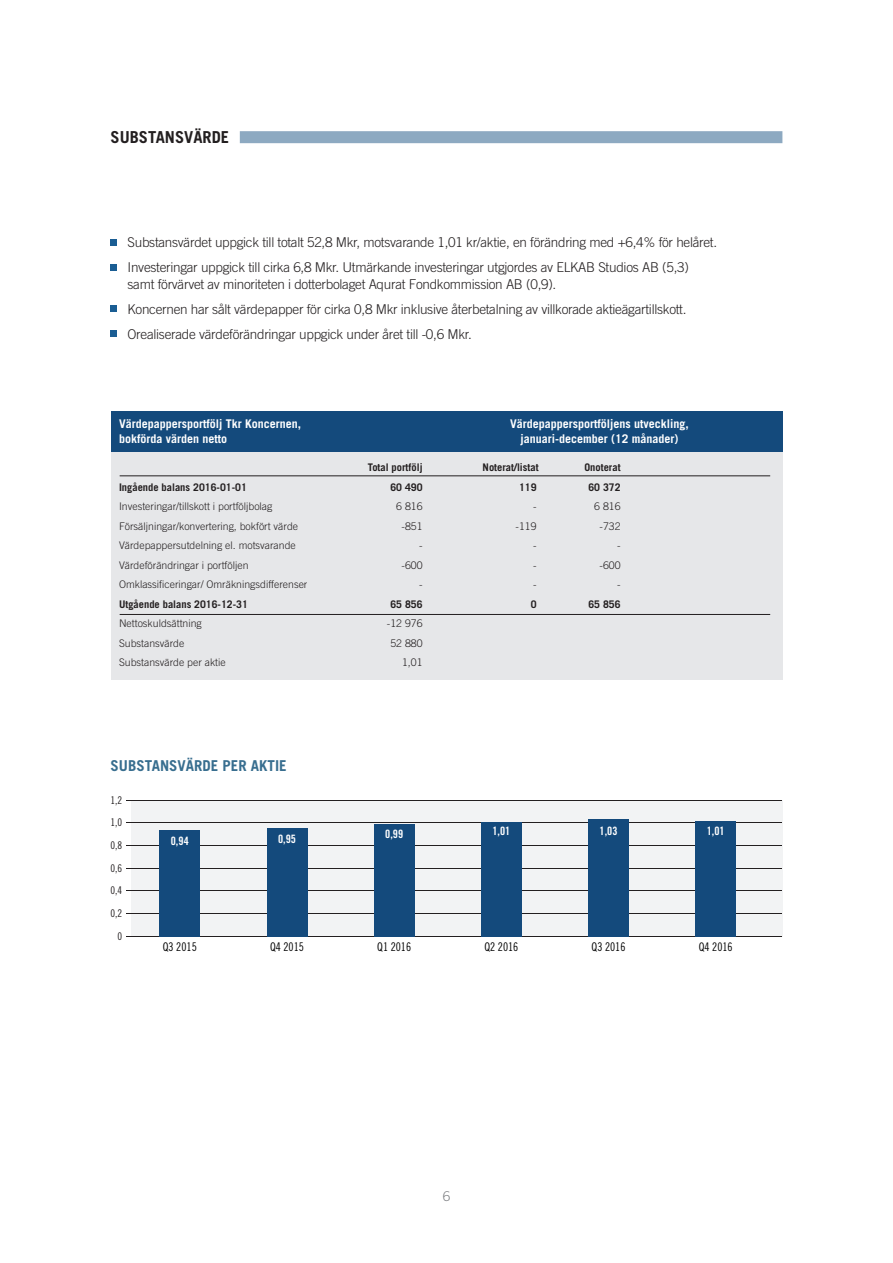
<style>
.page{position:relative;width:893px;height:1263px;background:#fff}
.page>*{position:absolute;margin:0;border:0;box-sizing:border-box;transform-origin:0 0}
.t1{font:700 16.5px "Trade Gothic";color:#231f20}
.t2{font:700 15px "Trade Gothic";color:#386e8f}
.t3{font:300 13.5px/25px "Trade Gothic";letter-spacing:-.02em;color:#231f20}
.t4{font:300 13.5px "Trade Gothic";color:#808285}
.t5{font:700 12px "Trade Gothic";color:#fff}
.t6{font:12px "Trade Gothic Cond Eighteen";color:#000001}
.t7{font:12px "Trade Gothic Cond Eighteen";color:#000001;scale:.96 1}
.t8{font:11.85px "Trade Gothic Cond Eighteen";color:#000001}
.t9{font:11.55px "Trade Gothic Bold Cond Twenty";color:#fff}
.t10{font:10.65px/22.6px "Trade Gothic Cond Eighteen";color:#231f20;text-align:right}
.t11{font:300 10.5px "Trade Gothic";color:#231f20}
.t12{font:700 10.5px "Trade Gothic";color:#231f20}
</style>
<div class="page">
<div style="left:240px;top:131px;width:542px;height:12px;background:#8da9c1"></div>
<div style="left:111px;top:239px;width:6px;height:7px;background:#1a5d93"></div>
<div style="left:111px;top:264px;width:6px;height:7px;background:#1a5d93"></div>
<div style="left:111px;top:305px;width:6px;height:7px;background:#1a5d93"></div>
<div style="left:111px;top:330px;width:6px;height:7px;background:#1a5d93"></div>
<div style="left:111px;top:430px;width:671px;height:250px;background:#e6e7e9"></div>
<div style="left:111px;top:411px;width:671px;height:40px;background:#144a7c"></div>
<hr style="left:120px;top:476px;width:650px;height:1px;background:#231f20">
<hr style="left:120px;top:614px;width:650px;height:1px;background:#231f20">
<div style="left:131px;top:800px;width:651px;height:137px;background:#f2f3f4"></div>
<hr style="left:126px;top:936px;width:656px;height:1px;background:#231f20">
<hr style="left:126px;top:800px;width:656px;height:1px;background:#231f20">
<hr style="left:126px;top:845px;width:656px;height:1px;background:#231f20">
<hr style="left:126px;top:822px;width:656px;height:1px;background:#231f20">
<hr style="left:126px;top:868px;width:656px;height:1px;background:#231f20">
<hr style="left:126px;top:890px;width:656px;height:1px;background:#231f20">
<hr style="left:126px;top:913px;width:656px;height:1px;background:#231f20">
<div style="left:159px;top:829px;width:41px;height:107px;background:#144a7c"></div>
<div style="left:267px;top:828px;width:40px;height:108px;background:#144a7c"></div>
<div style="left:374px;top:824px;width:41px;height:112px;background:#144a7c"></div>
<div style="left:481px;top:821px;width:41px;height:115px;background:#144a7c"></div>
<div style="left:588px;top:819px;width:41px;height:117px;background:#144a7c"></div>
<div style="left:695px;top:821px;width:41px;height:116px;background:#144a7c"></div>
<p class="t1" style="left:111px;top:127px;width:120px">SUBSTANSVÄRDE</p>
<p class="t3" style="left:128px;top:230px;width:591px">Substansvärdet uppgick till totalt 52,8 Mkr, motsvarande 1,01 kr/aktie, en förändring med +6,4% för helåret.<br>Investeringar uppgick till cirka 6,8 Mkr. Utmärkande investeringar utgjordes av ELKAB Studios AB (5,3)</p>
<p class="t3" style="left:128px;top:271px;width:560px">samt förvärvet av minoriteten i dotterbolaget Aqurat Fondkommission AB (0,9).<br>Koncernen har sålt värdepapper för cirka 0,8 Mkr inklusive återbetalning av villkorade aktieägartillskott.<br>Orealiserade värdeförändringar uppgick under året till -0,6 Mkr.</p>
<p class="t5" style="left:119px;top:417px;width:184px">Värdepappersportfölj Tkr Koncernen,</p>
<p class="t5" style="left:510px;top:417px;width:180px">Värdepappersportföljens utveckling,</p>
<p class="t5" style="left:119px;top:432px;width:109px">bokförda värden netto</p>
<p class="t5" style="left:521px;top:432px;width:159px">januari-december (12 månader)</p>
<p class="t12" style="left:368px;top:461px;width:56px">Total portfölj</p>
<p class="t12" style="left:483px;top:461px;width:58px">Noterat/listat</p>
<p class="t12" style="left:584px;top:461px;width:38px">Onoterat</p>
<p class="t12" style="left:119px;top:481px;width:129px">Ingående balans 2016-01-01</p>
<p class="t12" style="left:390px;top:481px;width:34px">60 490</p>
<p class="t12" style="left:519px;top:481px;width:19px">119</p>
<p class="t12" style="left:588px;top:481px;width:34px">60 372</p>
<p class="t11" style="left:119px;top:500px;width:155px">Investeringar/tillskott i portföljbolag</p>
<p class="t11" style="left:396px;top:500px;width:28px">6 816</p>
<p class="t11" style="left:533px;top:500px;width:5px">-</p>
<p class="t11" style="left:594px;top:500px;width:28px">6 816</p>
<p class="t11" style="left:119px;top:520px;width:181px">Försäljningar/konvertering, bokfört värde</p>
<p class="t11" style="left:402px;top:520px;width:23px">-851</p>
<p class="t11" style="left:516px;top:520px;width:23px">-119</p>
<p class="t11" style="left:600px;top:520px;width:23px">-732</p>
<p class="t11" style="left:119px;top:539px;width:178px">Värdepappersutdelning el. motsvarande</p>
<p class="t11" style="left:419px;top:539px;width:5px">-</p>
<p class="t11" style="left:533px;top:539px;width:5px">-</p>
<p class="t11" style="left:617px;top:539px;width:5px">-</p>
<p class="t11" style="left:119px;top:559px;width:131px">Värdeförändringar i portföljen</p>
<p class="t11" style="left:402px;top:559px;width:23px">-600</p>
<p class="t11" style="left:533px;top:559px;width:5px">-</p>
<p class="t11" style="left:600px;top:559px;width:23px">-600</p>
<p class="t11" style="left:119px;top:578px;width:190px">Omklassificeringar/ Omräkningsdifferenser</p>
<p class="t11" style="left:419px;top:578px;width:5px">-</p>
<p class="t11" style="left:533px;top:578px;width:5px">-</p>
<p class="t11" style="left:617px;top:578px;width:5px">-</p>
<p class="t12" style="left:119px;top:598px;width:130px">Utgående balans 2016-12-31</p>
<p class="t12" style="left:390px;top:598px;width:34px">65 856</p>
<p class="t12" style="left:531px;top:598px;width:7px">0</p>
<p class="t12" style="left:588px;top:598px;width:34px">65 856</p>
<p class="t11" style="left:119px;top:617px;width:84px">Nettoskuldsättning</p>
<p class="t11" style="left:387px;top:617px;width:37px">-12 976</p>
<p class="t11" style="left:119px;top:637px;width:67px">Substansvärde</p>
<p class="t11" style="left:390px;top:637px;width:34px">52 880</p>
<p class="t11" style="left:119px;top:656px;width:108px">Substansvärde per aktie</p>
<p class="t11" style="left:402px;top:656px;width:22px">1,01</p>
<p class="t2" style="left:111px;top:756px;width:178px">SUBSTANSVÄRDE PER AKTIE</p>
<p class="t10" style="left:111px;top:788px;width:13px">1,2<br>1,0<br>0,8<br>0,6<br>0,4<br>0,2<br>0</p>
<p class="t9" style="left:171px;top:833px;width:19px">0,94</p>
<p class="t6" style="left:163px;top:939px;width:35px">Q3 2015</p>
<p class="t9" style="left:278px;top:832px;width:19px">0,95</p>
<p class="t6" style="left:270px;top:939px;width:35px">Q4 2015</p>
<p class="t9" style="left:385px;top:827px;width:19px">0,99</p>
<p class="t6" style="left:377px;top:939px;width:35px">Q1 2016</p>
<p class="t9" style="left:492px;top:824px;width:19px">1,01</p>
<p class="t6" style="left:484px;top:939px;width:35px">Q2 2016</p>
<p class="t9" style="left:600px;top:824px;width:19px">1,03</p>
<p class="t7" style="left:592px;top:939px;width:37px">Q3 2016</p>
<p class="t9" style="left:707px;top:824px;width:19px">1,01</p>
<p class="t8" style="left:699px;top:939px;width:35px">Q4 2016</p>
<p class="t4" style="left:443px;top:1188px;width:9px">6</p>
</div>
